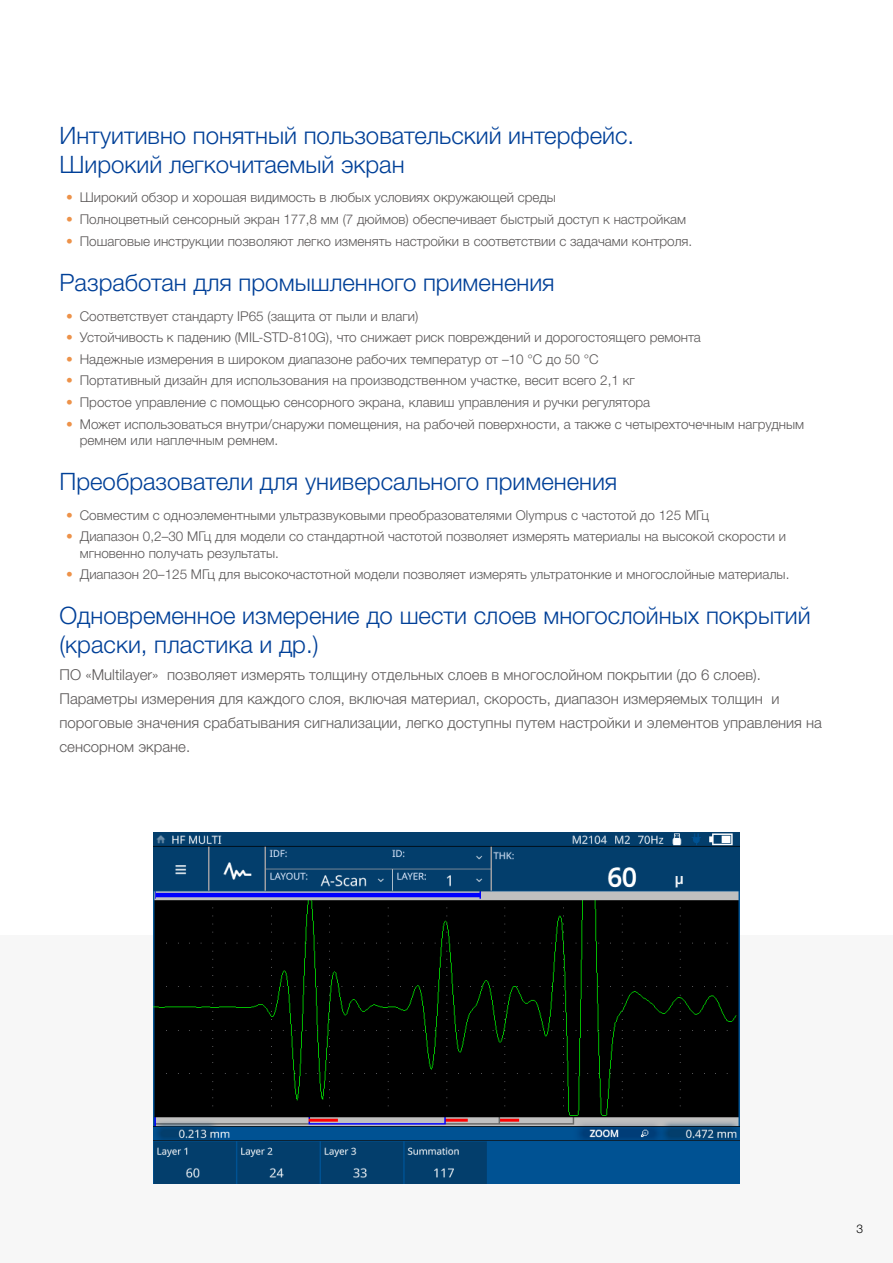
<style>
.page{position:relative;width:893px;height:1263px;background:#fff}
.page>*{position:absolute;margin:0;border:0;box-sizing:border-box;transform-origin:0 0}
.Title_1B{font:300 24px/28.8px "Helvetica Neue LTW1 G";color:#004098}
.Text_001{font:300 15px/24px "Helvetica Neue LTW1 G";color:#5a5757}
.t1{font:300 13.5px/16.2px "Helvetica Neue LTW1 G";color:#5a5757}
.t2{font:300 12px "Helvetica Neue LTW1 G";color:#000}
.s1{color:#ed9249}
</style>
<div class="page">
<div style="left:0;top:935px;width:893px;height:328px;background:#f7f7f7"></div>
<img style="left:154px;top:832px;width:585px;height:351px">
<p class="Title_1B" style="left:60px;top:121px;width:576px">Интуитивно понятный пользовательский интерфейс.<br>Широкий легкочитаемый экран</p>
<p class="t1" style="left:66px;top:189px;width:491px"><span class="s1">•</span> Широкий обзор и хорошая видимость в любых условиях окружающей среды</p>
<p class="t1" style="left:66px;top:211px;width:621px"><span class="s1">•</span> Полноцветный сенсорный экран 177,8 мм (7 дюймов) обеспечивает быстрый доступ к настройкам</p>
<p class="t1" style="left:66px;top:233px;width:628px"><span class="s1">•</span> Пошаговые инструкции позволяют легко изменять настройки в соответствии с задачами контроля.</p>
<p class="Title_1B" style="left:60px;top:268px;width:497px">Разработан для промышленного применения</p>
<p class="t1" style="left:66px;top:308px;width:354px"><span class="s1">•</span> Соответствует стандарту IP65 (защита от пыли и влаги)</p>
<p class="t1" style="left:66px;top:329px;width:636px"><span class="s1">•</span> Устойчивость к падению (MIL-STD-810G), что снижает риск повреждений и дорогостоящего ремонта</p>
<p class="t1" style="left:66px;top:351px;width:534px"><span class="s1">•</span> Надежные измерения в широком диапазоне рабочих температур от –10 °C до 50 °C</p>
<p class="t1" style="left:66px;top:372px;width:570px"><span class="s1">•</span> Портативный дизайн для использования на производственном участке, весит всего 2,1 кг</p>
<p class="t1" style="left:66px;top:394px;width:585px"><span class="s1">•</span> Простое управление с помощью сенсорного экрана, клавиш управления и ручки регулятора</p>
<p class="t1" style="left:80px;top:416px;width:726px;text-indent:-14px"><span class="s1">•</span> Может использоваться внутри/снаружи помещения, на рабочей поверхности, а также с четырехточечным нагрудным ремнем или наплечным ремнем.</p>
<p class="Title_1B" style="left:60px;top:467px;width:559px">Преобразователи для универсального применения</p>
<p class="t1" style="left:66px;top:507px;width:644px"><span class="s1">•</span> Совместим с одноэлементными ультразвуковыми преобразователями Olympus с частотой до 125 МГц</p>
<p class="t1" style="left:80px;top:528px;width:708px;text-indent:-14px"><span class="s1">•</span> Диапазон 0,2–30 МГц для модели со стандартной частотой позволяет измерять материалы на высокой скорости и мгновенно получать результаты.</p>
<p class="t1" style="left:66px;top:566px;width:725px"><span class="s1">•</span> Диапазон 20–125 МГц для высокочастотной модели позволяет измерять ультратонкие и многослойные материалы.</p>
<p class="Title_1B" style="left:60px;top:601px;width:752px">Одновременное измерение до шести слоев многослойных покрытий (краски, пластика и др.)</p>
<p class="Text_001" style="left:60px;top:662px;width:764px">ПО «Multilayer» позволяет измерять толщину отдельных слоев в многослойном покрытии (до 6 слоев).<br>Параметры измерения для каждого слоя, включая материал, скорость, диапазон измеряемых толщин и пороговые значения срабатывания сигнализации, легко доступны путем настройки и элементов управления на сенсорном экране.</p>
<p class="t2" style="left:856px;top:1221px;width:8px">3</p>
</div>
